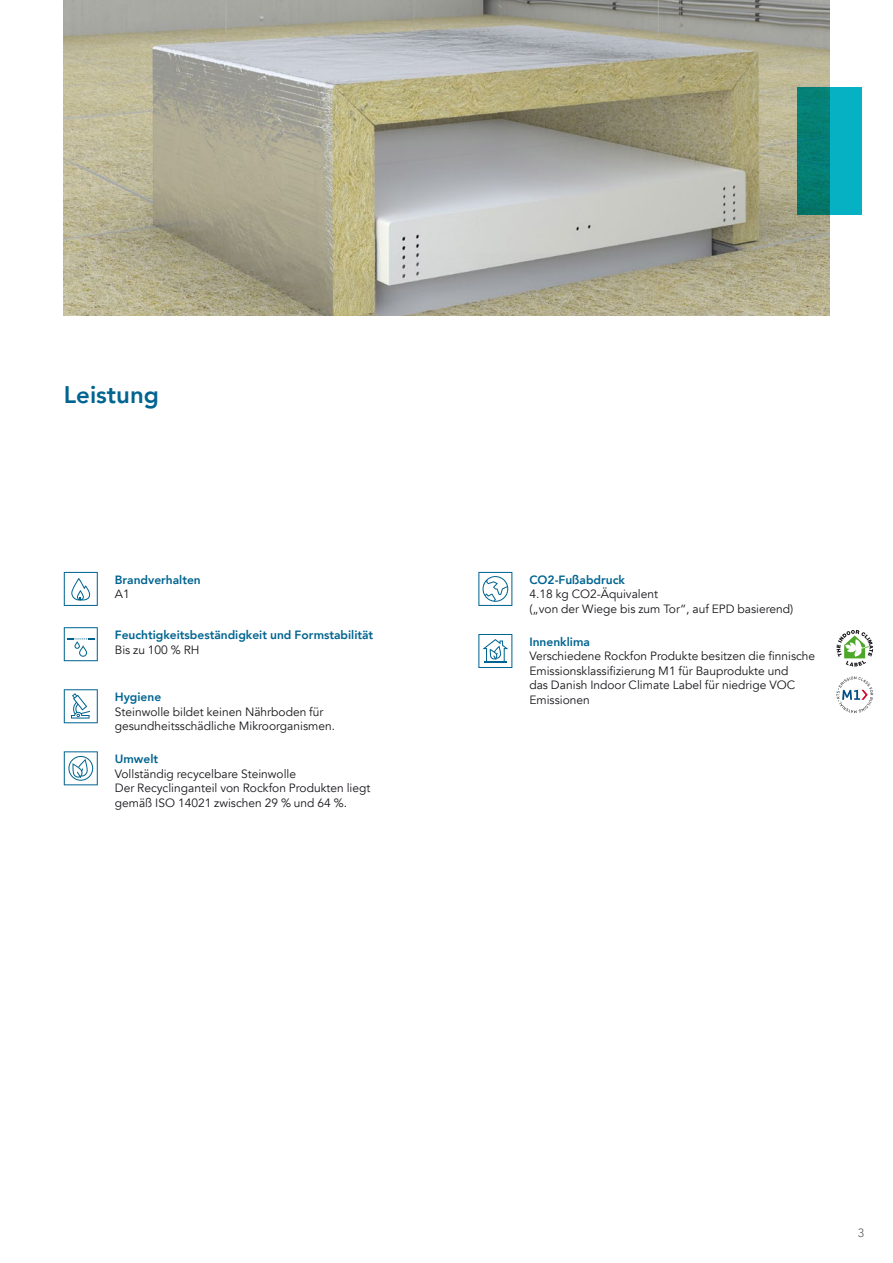
<style>
.page{position:relative;width:893px;height:1263px;background:#fff}
.page>*{position:absolute;margin:0;border:0;box-sizing:border-box;transform-origin:0 0}
.t1{font:800 24px "Avenir";color:#006490}
.t2{font:12px/14.4px "Avenir";color:#1a171c}
.t3{font:800 12px "Avenir";color:#006490}
.t4{font:12px "Avenir";color:#646567}
</style>
<div class="page">
<img style="left:64px;top:0;width:765px;height:316px">
<svg style="left:797px;top:88px;width:65px;height:127px;background:#05969a"></svg>
<svg style="left:64px;top:572px;width:34px;height:34px"></svg>
<svg style="left:64px;top:627px;width:34px;height:34px"></svg>
<svg style="left:64px;top:689px;width:34px;height:34px"></svg>
<svg style="left:64px;top:751px;width:34px;height:34px"></svg>
<svg style="left:478px;top:572px;width:34px;height:34px"></svg>
<svg style="left:478px;top:634px;width:34px;height:34px"></svg>
<svg style="left:836px;top:630px;width:37px;height:36px"></svg>
<svg style="left:836px;top:676px;width:37px;height:37px"></svg>
<h1 class="t1" style="left:64px;top:376px;width:97px">Leistung</h1>
<p class="t3" style="left:115px;top:570px;width:88px">Brandverhalten</p>
<p class="t2" style="left:115px;top:587px;width:16px">A1</p>
<p class="t3" style="left:115px;top:626px;width:260px">Feuchtigkeitsbeständigkeit und Formstabilität</p>
<p class="t2" style="left:115px;top:642px;width:86px">Bis zu 100 % RH</p>
<p class="t3" style="left:115px;top:688px;width:48px">Hygiene</p>
<p class="t2" style="left:115px;top:704px;width:222px">Steinwolle bildet keinen Nährboden für gesundheitsschädliche Mikroorganismen.</p>
<p class="t3" style="left:115px;top:750px;width:45px">Umwelt</p>
<p class="t2" style="left:115px;top:767px;width:257px">Vollständig recycelbare Steinwolle<br>Der Recyclinganteil von Rockfon Produkten liegt gemäß ISO 14021 zwischen 29 % und 64 %.</p>
<p class="t3" style="left:529px;top:570px;width:97px">CO2-Fußabdruck</p>
<p class="t2" style="left:529px;top:587px;width:265px">4.18 kg CO2-Äquivalent<br>(„von der Wiege bis zum Tor“, auf EPD basierend)</p>
<p class="t3" style="left:529px;top:632px;width:62px">Innenklima</p>
<p class="t2" style="left:529px;top:649px;width:287px">Verschiedene Rockfon Produkte besitzen die finnische Emissionsklassifizierung M1 für Bauprodukte und<br>das Danish Indoor Climate Label für niedrige VOC Emissionen</p>
<p class="t4" style="left:858px;top:1226px;width:8px">3</p>
</div>
